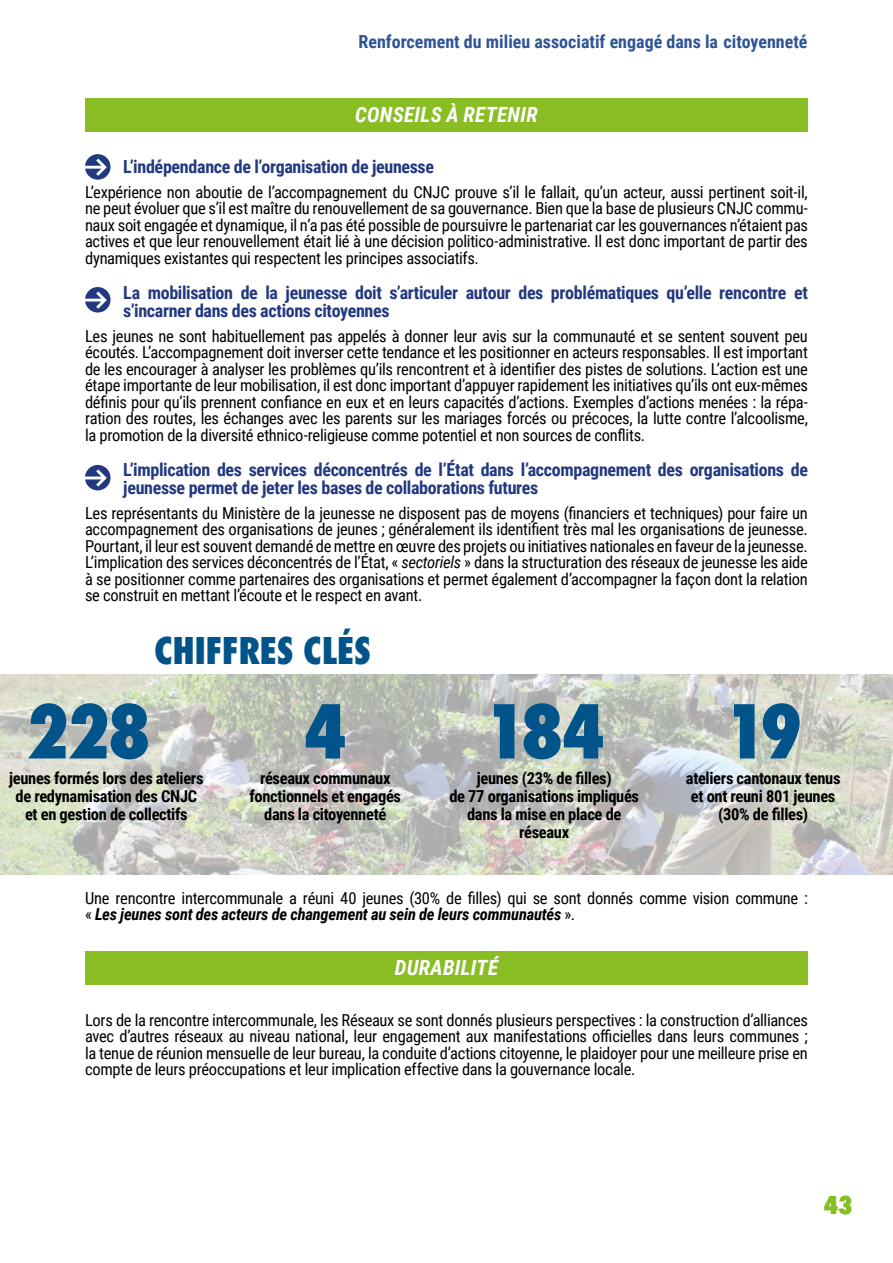
<style>
.page{position:relative;width:893px;height:1263px;background:#fff}
.page>*{position:absolute;margin:0;border:0;box-sizing:border-box;transform-origin:0 0}
.t1{font:800 condensed 72px "Futura LT";letter-spacing:-.035em;color:#005489}
.t2{font:800 condensed 36px "Futura LT";letter-spacing:-.02em;color:#005489}
.t3{font:800 condensed 24px "Futura LT";color:#89bd24}
.t4{font:italic 700 21px "Roboto Condensed";letter-spacing:.015em;color:#fff}
.t5{font:700 18px/18px "Roboto Condensed";letter-spacing:-.02em;color:#23397f}
.t6{font:700 18px "Roboto Condensed";color:#2f5496}
.t7{font:16.5px/16.5px "Roboto Condensed";letter-spacing:-.015em;color:#000;text-align:justify}
.t8{font:700 16.5px/18px "Roboto Condensed";letter-spacing:-.02em;color:#000;text-align:center}
.s1{font-style:italic}
.s2{font-weight:700;font-style:italic}
</style>
<div class="page">
<svg style="left:85px;top:287px;width:26px;height:26px"></svg>
<svg style="left:85px;top:465px;width:26px;height:25px"></svg>
<svg style="left:85px;top:154px;width:26px;height:26px"></svg>
<div style="left:85px;top:98px;width:723px;height:34px;background:#89bd24"></div>
<img style="left:0;top:674px;width:893px;height:200px">
<div style="left:85px;top:951px;width:723px;height:34px;background:#89bd24"></div>
<p class="t6" style="left:358px;top:29px;width:451px">Renforcement du milieu associatif engagé dans la citoyenneté</p>
<p class="t4" style="left:355px;top:100px;width:184px">CONSEILS À RETENIR</p>
<p class="t5" style="left:123px;top:157px;width:312px">L’indépendance de l’organisation de jeunesse</p>
<p class="t7" style="left:85px;top:183px;width:724px">L’expérience non aboutie de l’accompagnement du CNJC prouve s’il le fallait, qu’un acteur, aussi pertinent soit-il, ne peut évoluer que s’il est maître du renouvellement de sa gouvernance. Bien que la base de plusieurs CNJC commu&shy;naux soit engagée et dynamique, il n’a pas été possible de poursuivre le partenariat car les gouvernances n’étaient pas actives et que leur renouvellement était lié à une décision politico-administrative. Il est donc important de partir des dynamiques existantes qui respectent les principes associatifs.</p>
<p class="t5" style="left:123px;top:283px;width:686px">La mobilisation de la jeunesse doit s’articuler autour des problématiques qu’elle rencontre et s’incarner dans des actions citoyennes</p>
<p class="t7" style="left:85px;top:327px;width:724px">Les jeunes ne sont habituellement pas appelés à donner leur avis sur la communauté et se sentent souvent peu écoutés. L’accompagnement doit inverser cette tendance et les positionner en acteurs responsables. Il est important de les encourager à analyser les problèmes qu’ils rencontrent et à identifier des pistes de solutions. L’action est une étape importante de leur mobilisation, il est donc important d’appuyer rapidement les initiatives qu’ils ont eux-mêmes définis pour qu’ils prennent confiance en eux et en leurs capacités d’actions. Exemples d’actions menées : la répa&shy;ration des routes, les échanges avec les parents sur les mariages forcés ou précoces, la lutte contre l’alcoolisme, la promotion de la diversité ethnico-religieuse comme potentiel et non sources de conflits.</p>
<p class="t5" style="left:123px;top:460px;width:686px">L’implication des services déconcentrés de l’État dans l’accompagnement des organisations de jeunesse permet de jeter les bases de collaborations futures</p>
<p class="t7" style="left:85px;top:504px;width:724px">Les représentants du Ministère de la jeunesse ne disposent pas de moyens (financiers et techniques) pour faire un accompagnement des organisations de jeunes ; généralement ils identifient très mal les organisations de jeunesse.<br>Pourtant, il leur est souvent demandé de mettre en œuvre des projets ou initiatives nationales en faveur de la jeunesse.<br>L’implication des services déconcentrés de l’État, « <span class="s1">sectoriels</span> » dans la structuration des réseaux de jeunesse les aide à se positionner comme partenaires des organisations et permet également d’accompagner la façon dont la relation se construit en mettant l’écoute et le respect en avant.</p>
<h2 class="t2" style="left:154px;top:628px;width:219px">CHIFFRES CLÉS</h2>
<h1 class="t1" style="left:26px;top:686px;width:127px">228</h1>
<p class="t8" style="left:9px;top:768px;width:196px">jeunes formés lors des ateliers de redynamisation des CNJC et en gestion de collectifs</p>
<h1 class="t1" style="left:304px;top:686px;width:45px">4</h1>
<h1 class="t1" style="left:723px;top:686px;width:81px">19</h1>
<p class="t8" style="left:686px;top:768px;width:156px">ateliers cantonaux tenus et ont reuni 801 jeunes (30% de filles)</p>
<h1 class="t1" style="left:483px;top:686px;width:123px">184</h1>
<p class="t8" style="left:449px;top:768px;width:191px">jeunes (23% de filles)<br>de 77 organisations impliqués dans la mise en place de réseaux</p>
<p class="t8" style="left:249px;top:768px;width:153px">réseaux communaux fonctionnels et engagés dans la citoyenneté</p>
<p class="t7" style="left:85px;top:889px;width:724px">Une rencontre intercommunale a réuni 40 jeunes (30% de filles) qui se sont donnés comme vision commune : « <span class="s2">Les jeunes sont des acteurs de changement au sein de leurs communautés</span> ».</p>
<p class="t4" style="left:395px;top:953px;width:105px">DURABILITÉ</p>
<p class="t7" style="left:85px;top:1011px;width:724px">Lors de la rencontre intercommunale, les Réseaux se sont donnés plusieurs perspectives : la construction d’alliances avec d’autres réseaux au niveau national, leur engagement aux manifestations officielles dans leurs communes ; la tenue de réunion mensuelle de leur bureau, la conduite d’actions citoyenne, le plaidoyer pour une meilleure prise en compte de leurs préoccupations et leur implication effective dans la gouvernance locale.</p>
<h3 class="t3" style="left:824px;top:1190px;width:30px">43</h3>
</div>
